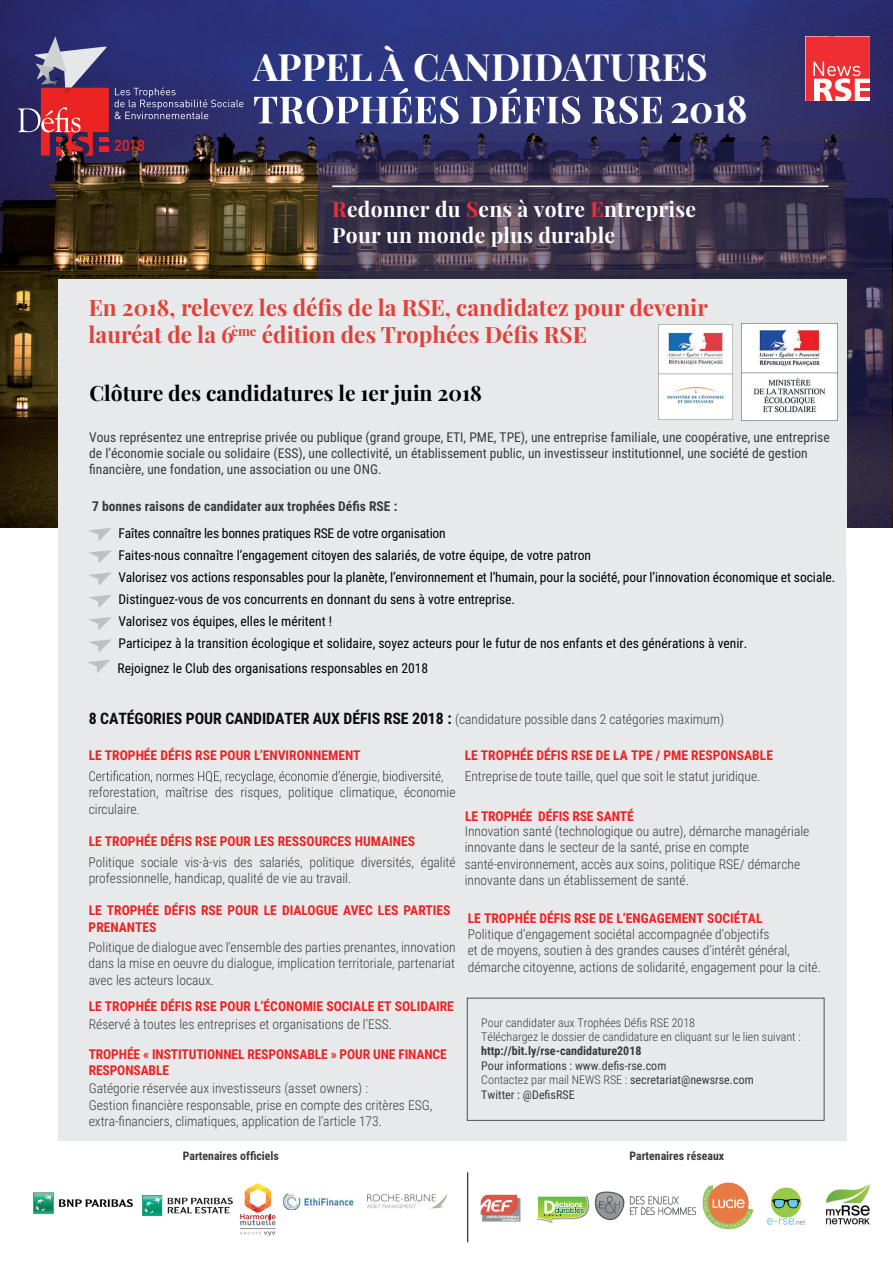
<style>
.page{position:relative;width:893px;height:1263px;background:#fff}
.page>*{position:absolute;margin:0;border:0;box-sizing:border-box;transform-origin:0 0}
.t1{font:700 37.65px/42.2px "Playfair Display";letter-spacing:-.005em;color:#fff}
.t2{font:700 22.65px/27.2px "Playfair Display";color:#e04139}
.t3{font:700 21px "Playfair Display";letter-spacing:.01em;color:#fff}
.t4{font:700 21px "Playfair Display";color:#000}
.t5{font:700 15.6px "DIN Alternate";color:#ec2323}
.t6{font:300 13.5px/16.2px "Roboto Condensed";color:#383b3c}
.t7{font:13.5px/22px "Roboto Condensed";color:#000}
.t8{font:700 13.5px/16.2px "Roboto Condensed";color:#ec2323}
.t9{font:13.5px/16.2px "Roboto Condensed";color:#383b3c}
.t10{font:700 13.5px "Roboto Condensed";color:#383b3c}
.t11{font:12px/14.4px "Roboto Condensed";color:#383b3c}
.t12{font:300 12px/14.4px "Roboto Condensed";color:#383b3c}
.t13{font:700 12px "Roboto Condensed";color:#383b3c}
.t14{font:700 11.85px "Roboto Condensed";color:#383b3c}
.s1{color:#ee2e33}
.s2{font-weight:700;font-size:15.75px;color:#0f0a10}
.s3{font-weight:300}
</style>
<div class="page">
<img style="left:0;top:0;width:893px;height:528px">
<svg style="left:318px;top:142px;width:573px;height:386px;background:#3a324d"></svg>
<svg style="left:254px;top:88px;width:408px;height:36px"></svg>
<hr style="left:332px;top:186px;width:496px;height:1px;background:#fff">
<div style="left:58px;top:279px;width:789px;height:862px;background:#e8e9eb"></div>
<svg style="left:89px;top:770px;width:354px;height:14px"></svg>
<svg style="left:89px;top:528px;width:23px;height:13px"></svg>
<svg style="left:89px;top:550px;width:23px;height:13px"></svg>
<svg style="left:89px;top:572px;width:23px;height:13px"></svg>
<svg style="left:89px;top:617px;width:23px;height:13px"></svg>
<svg style="left:89px;top:595px;width:22px;height:13px"></svg>
<svg style="left:89px;top:639px;width:23px;height:13px"></svg>
<svg style="left:87px;top:660px;width:23px;height:13px"></svg>
<svg style="left:805px;top:36px;width:65px;height:65px"></svg>
<svg style="left:115px;top:87px;width:128px;height:32px;background:#45467d"></svg>
<svg style="left:18px;top:36px;width:91px;height:120px;background:#884765"></svg>
<div style="left:467px;top:998px;width:357px;height:123px;border:1px solid #4d5052"></div>
<img style="left:741px;top:323px;width:97px;height:97px">
<img style="left:658px;top:324px;width:75px;height:96px">
<img style="left:283px;top:1193px;width:71px;height:17px">
<img style="left:594px;top:1191px;width:103px;height:30px">
<img style="left:142px;top:1195px;width:91px;height:21px">
<img style="left:480px;top:1194px;width:41px;height:28px">
<img style="left:702px;top:1182px;width:52px;height:48px">
<hr style="left:467px;top:1172px;width:1px;height:70px;background:#383b3c">
<hr style="left:240px;top:1228px;width:36px;height:1px;background:#8c9097">
<svg style="left:240px;top:1231px;width:36px;height:5px"></svg>
<svg style="left:240px;top:1183px;width:36px;height:42px"></svg>
<svg style="left:538px;top:1197px;width:52px;height:25px"></svg>
<img style="left:826px;top:1184px;width:44px;height:41px">
<img style="left:33px;top:1192px;width:100px;height:22px">
<img style="left:368px;top:1194px;width:79px;height:15px">
<img style="left:767px;top:1187px;width:39px;height:38px">
<div style="left:846px;top:528px;width:47px;height:42px;background:#fff"></div>
<p class="t5" style="left:115px;top:134px;width:31px">2018</p>
<h1 class="t1" style="left:670px;top:46px;width:79px;text-indent:-417px">APPEL À CANDIDATURES<br>2018</h1>
<h3 class="t3" style="left:332px;top:196px;width:365px"><span class="s1">R</span>edonner du <span class="s1">S</span>ens à votre <span class="s1">E</span>ntreprise</h3>
<h3 class="t3" style="left:332px;top:222px;width:285px">Pour un monde plus durable</h3>
<h2 class="t2" style="left:89px;top:294px;width:621px">En 2018, relevez les défis de la RSE, candidatez pour devenir lauréat de la 6<sup>ème</sup> édition des Trophées Défis RSE</h2>
<h3 class="t4" style="left:89px;top:379px;width:394px">Clôture des candidatures le 1er juin 2018</h3>
<p class="t9" style="left:89px;top:428px;width:742px">Vous représentez une entreprise privée ou publique (grand groupe, ETI, PME, TPE), une entreprise familiale, une coopérative, une entreprise de l’économie sociale ou solidaire (ESS), une collectivité, un établissement public, un investisseur institutionnel, une société de gestion financière, une fondation, une association ou une ONG.</p>
<p class="t10" style="left:92px;top:497px;width:307px">7 bonnes raisons de candidater aux trophées Défis RSE :</p>
<p class="t7" style="left:118px;top:521px;width:718px">Faîtes connaître les bonnes pratiques RSE de votre organisation<br>Faites-nous connaître l’engagement citoyen des salariés, de votre équipe, de votre patron<br>Valorisez vos actions responsables pour la planète, l’environnement et l’humain, pour la société, pour l’innovation économique et sociale.<br>Distinguez-vous de vos concurrents en donnant du sens à votre entreprise.<br>Valorisez vos équipes, elles le méritent !<br>Participez à la transition écologique et solidaire, soyez acteurs pour le futur de nos enfants et des générations à venir.</p>
<p class="t7" style="left:118px;top:657px;width:312px">Rejoignez le Club des organisations responsables en 2018</p>
<p class="t6" style="left:89px;top:710px;width:637px"><span class="s2">8 CATÉGORIES POUR CANDIDATER AUX DÉFIS RSE 2018 :</span> (candidature possible dans 2 catégories maximum)</p>
<p class="t8" style="left:89px;top:747px;width:273px">LE TROPHÉE DÉFIS RSE POUR L’ENVIRONNEMENT</p>
<p class="t6" style="left:89px;top:784px;width:368px">reforestation, maîtrise des risques, politique climatique, économie circulaire.</p>
<p class="t8" style="left:89px;top:833px;width:328px">LE TROPHÉE DÉFIS RSE POUR LES RESSOURCES HUMAINES</p>
<p class="t6" style="left:89px;top:853px;width:369px">Politique sociale vis-à-vis des salariés, politique diversités, égalité professionnelle, handicap, qualité de vie au travail.</p>
<p class="t8" style="left:89px;top:902px;width:363px">LE TROPHÉE DÉFIS RSE POUR LE DIALOGUE AVEC LES PARTIES<br>PRENANTES</p>
<p class="t6" style="left:89px;top:939px;width:368px;text-align:justify">Politique de dialogue avec l’ensemble des parties prenantes, innovation dans la mise en oeuvre du dialogue, implication territoriale, partenariat avec les acteurs locaux.</p>
<p class="t8" style="left:89px;top:998px;width:367px">LE TROPHÉE DÉFIS RSE POUR L’ÉCONOMIE SOCIALE ET SOLIDAIRE</p>
<p class="t6" style="left:89px;top:1016px;width:305px">Réservé à toutes les entreprises et organisations de l’ESS.</p>
<p class="t8" style="left:89px;top:1045px;width:360px">TROPHÉE « INSTITUTIONNEL RESPONSABLE » POUR UNE FINANCE<br>RESPONSABLE</p>
<p class="t6" style="left:89px;top:1080px;width:345px">Gatégorie réservée aux investisseurs (asset owners) :<br>Gestion financière responsable, prise en compte des critères ESG, extra-financiers, climatiques, application de l’article 173.</p>
<p class="t8" style="left:465px;top:747px;width:310px">LE TROPHÉE DÉFIS RSE DE LA TPE / PME RESPONSABLE</p>
<p class="t6" style="left:465px;top:767px;width:297px">Entreprise de toute taille, quel que soit le statut juridique.</p>
<p class="t8" style="left:465px;top:807px;width:170px">LE TROPHÉE DÉFIS RSE SANTÉ</p>
<p class="t6" style="left:465px;top:823px;width:346px">Innovation santé (technologique ou autre), démarche managériale innovante dans le secteur de la santé, prise en compte santé-environnement, accès aux soins, politique RSE/ démarche innovante dans un établissement de santé.</p>
<p class="t8" style="left:468px;top:909px;width:296px">LE TROPHÉE DÉFIS RSE DE L’ENGAGEMENT SOCIÉTAL</p>
<p class="t6" style="left:468px;top:926px;width:355px">Politique d’engagement sociétal accompagnée d’objectifs<br>et de moyens, soutien à des grandes causes d’intérêt général, démarche citoyenne, actions de solidarité, engagement pour la cité.</p>
<p class="t12" style="left:481px;top:1015px;width:321px">Pour candidater aux Trophées Défis RSE 2018<br>Téléchargez le dossier de candidature en cliquant sur le lien suivant :</p>
<p class="t13" style="left:481px;top:1043px;width:162px">http://bit.ly/rse-candidature2018</p>
<p class="t11" style="left:481px;top:1058px;width:274px">Pour informations : www.defis-rse.com<br><span class="s3">Contactez par mail NEWS RSE :</span> secretariat@newsrse.com<br>Twitter : @DefisRSE</p>
<p class="t14" style="left:183px;top:1148px;width:98px">Partenaires officiels</p>
<p class="t14" style="left:629px;top:1148px;width:96px">Partenaires réseaux</p>
<p class="t10" style="left:194px;top:1151px;width:112px">Partenaires officiels</p>
<p class="t10" style="left:593px;top:1151px;width:110px">Partenaires réseaux</p>
</div>
